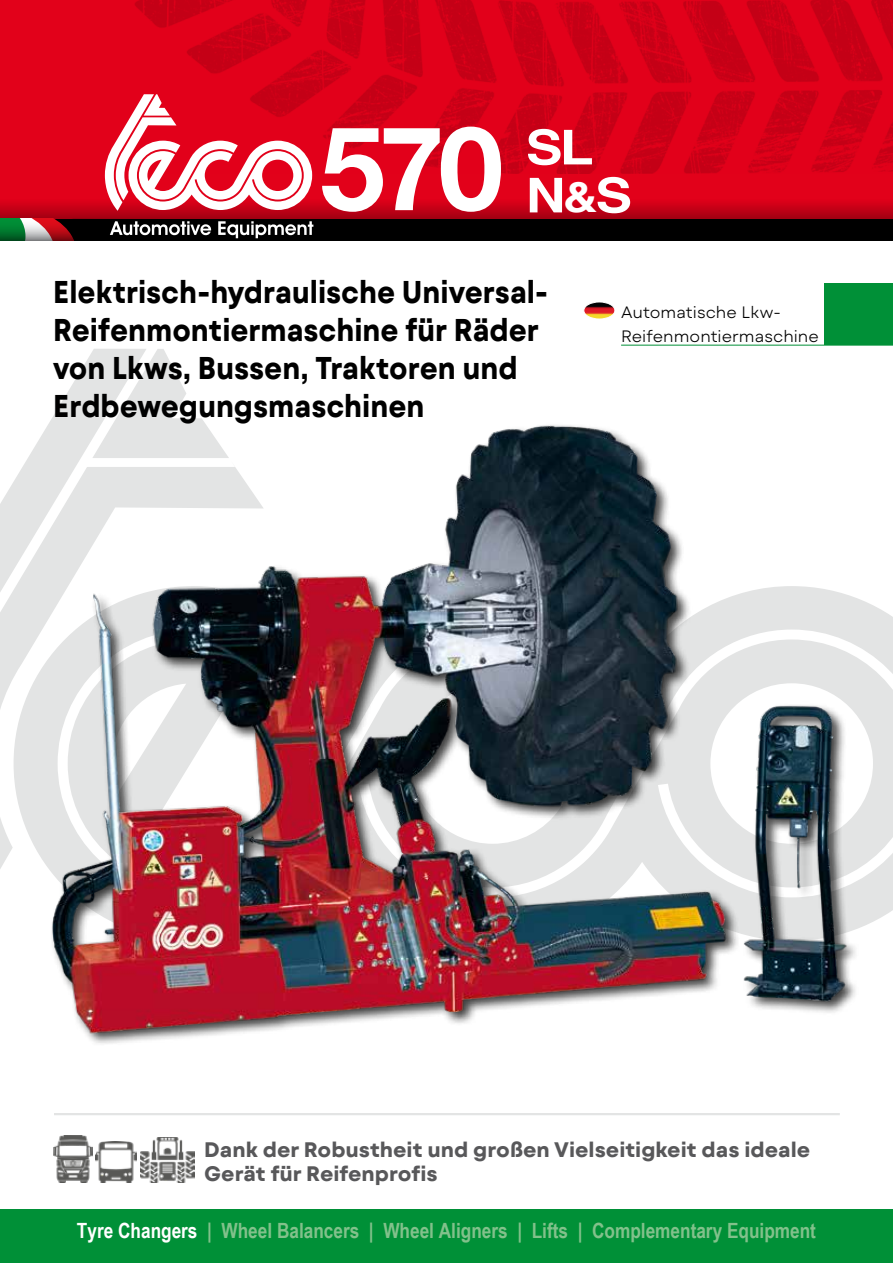
<style>
.page{position:relative;width:893px;height:1263px;background:#fff}
.page>*{position:absolute;margin:0;border:0;box-sizing:border-box;transform-origin:0 0}
.t1{font:700 117px "Helvetica Neue LT Std";color:#fff}
.t2{font:700 48px/48px "Helvetica";color:#fff;scale:1.15 1}
.t3{font:700 31.5px/38.2px "Mont Blanc";color:#000;scale:.9 1}
.t4{font:700 21px "Arial Narrow";color:#82c18b}
.t5{font:700 21px/24px "Mont Blanc";color:#58585a}
.t6{font:300 16.5px/24px "Mont Blanc";color:#000}
.s1{font-size:42px}
.s2{color:#fff}
</style>
<div class="page">
<svg style="left:71px;top:349px;width:822px;height:564px"></svg>
<div style="left:0;top:0;width:893px;height:199px;background:#e2011a"></div>
<svg style="left:0;top:199px;width:893px;height:20px"></svg>
<div style="left:0;top:219px;width:893px;height:21px;background:#000"></div>
<img style="left:120px;top:0;width:773px;height:173px">
<svg style="left:0;top:219px;width:313px;height:21px"></svg>
<div style="left:0;top:1209px;width:893px;height:54px;background:#009037"></div>
<svg style="left:105px;top:94px;width:207px;height:117px"></svg>
<div style="left:825px;top:283px;width:68px;height:62px;background:#009037"></div>
<img style="left:0;top:387px;width:888px;height:657px">
<img style="left:53px;top:1135px;width:39px;height:47px">
<img style="left:95px;top:1141px;width:41px;height:41px">
<img style="left:141px;top:1137px;width:54px;height:45px">
<img style="left:585px;top:302px;width:28px;height:17px">
<div style="left:583px;top:302px;width:32px;height:17px;border:1px solid #fff;border-radius:50%"></div>
<hr style="left:621px;top:345px;width:272px;height:1px;background:#009037">
<hr style="left:54px;top:1113px;width:786px;height:2px;background:#e3e4e4">
<h1 class="t1" style="left:320px;top:96px;width:185px">570</h1>
<h2 class="t2" style="left:526px;top:129px;width:94px">SL<br>N<span class="s1">&amp;</span>S</h2>
<p class="t3" style="left:53px;top:273px;width:551px">Elektrisch-hydraulische Universal-<br>Reifenmontiermaschine für Räder von Lkws, Bussen, Traktoren und<br>Erdbewegungsmaschinen</p>
<p class="t6" style="left:621px;top:300px;width:199px">Automatische Lkw-<br>Reifenmontiermaschine</p>
<p class="t5" style="left:204px;top:1138px;width:608px">Dank der Robustheit und großen Vielseitigkeit das ideale<br>Gerät für Reifenprofis</p>
<p class="t4" style="left:77px;top:1214px;width:740px"><span class="s2">Tyre Changers</span> | Wheel Balancers | Wheel Aligners | Lifts | Complementary Equipment</p>
</div>
